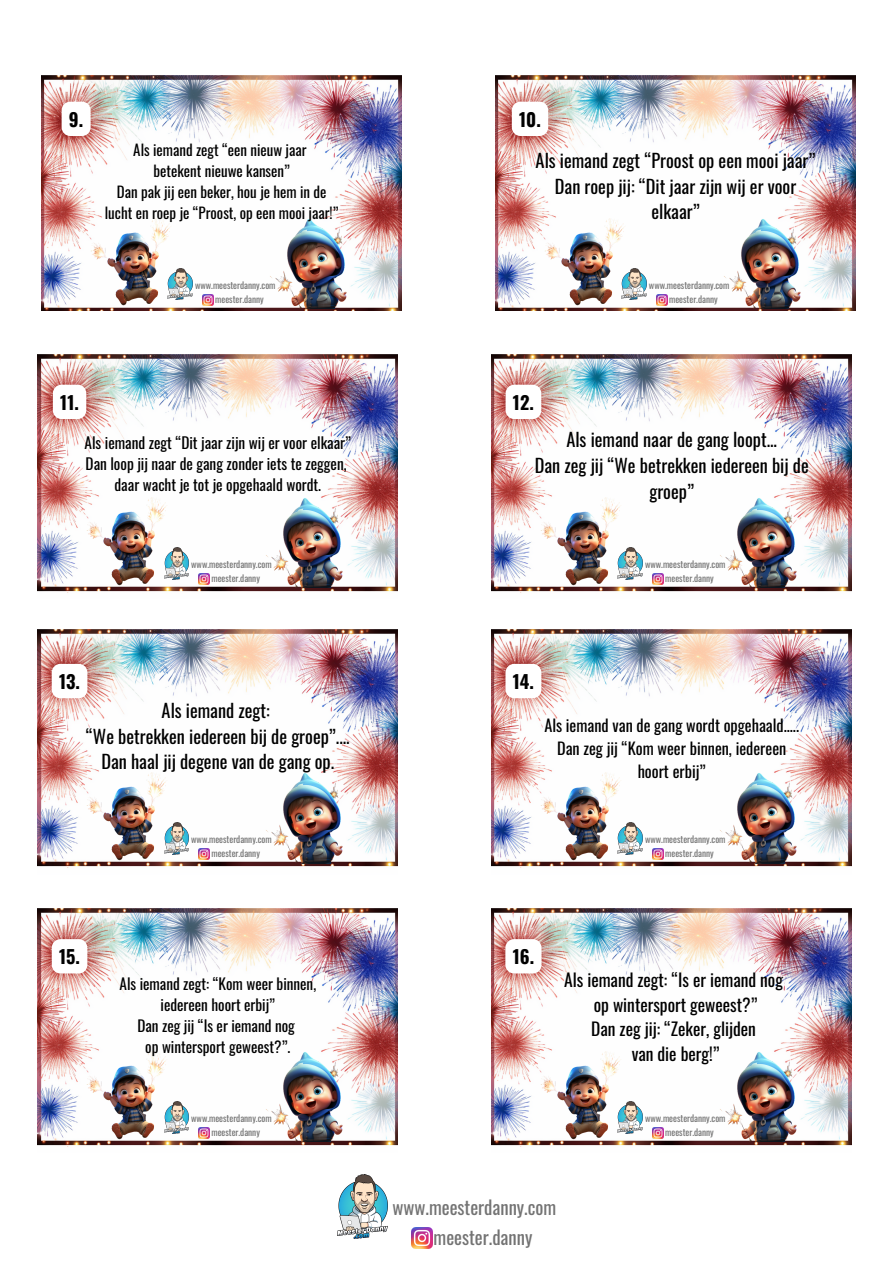
<style>
.page{position:relative;width:893px;height:1264px;background:#fff}
.page>*{position:absolute;margin:0;border:0;box-sizing:border-box;transform-origin:0 0}
.t1{font:18.75px "Oswald";color:#737373}
.t2{font:18.3px/25.5px "Oswald";color:#000;text-align:center}
.t3{font:700 18.3px "Oswald";color:#000}
.t4{font:17.55px "Oswald";color:#000}
.t5{font:16.2px/22.6px "Oswald";color:#000;text-align:center}
.t6{font:15.3px "Oswald";color:#000}
.t7{font:15.15px "Oswald";color:#000}
.t8{font:15px/20.9px "Oswald";color:#000;text-align:center}
.t9{font:9.15px "Oswald";color:#737373}
</style>
<div class="page">
<img style="left:495px;top:75px;width:360px;height:236px">
<img style="left:633px;top:268px;width:13px;height:32px">
<svg style="left:656px;top:294px;width:11px;height:11px"></svg>
<img style="left:541px;top:218px;width:92px;height:93px">
<img style="left:714px;top:218px;width:107px;height:90px">
<img style="left:42px;top:75px;width:360px;height:236px">
<img style="left:179px;top:268px;width:14px;height:32px">
<svg style="left:202px;top:294px;width:12px;height:11px"></svg>
<img style="left:87px;top:218px;width:92px;height:93px">
<img style="left:260px;top:218px;width:107px;height:90px">
<img style="left:491px;top:354px;width:360px;height:239px">
<img style="left:629px;top:547px;width:13px;height:32px">
<svg style="left:652px;top:573px;width:11px;height:11px"></svg>
<img style="left:537px;top:497px;width:92px;height:93px">
<img style="left:710px;top:497px;width:107px;height:90px">
<img style="left:38px;top:354px;width:360px;height:239px">
<img style="left:176px;top:547px;width:13px;height:32px">
<svg style="left:198px;top:573px;width:12px;height:11px"></svg>
<img style="left:83px;top:497px;width:93px;height:93px">
<img style="left:256px;top:497px;width:107px;height:90px">
<img style="left:491px;top:630px;width:360px;height:238px">
<img style="left:629px;top:822px;width:13px;height:32px">
<svg style="left:652px;top:848px;width:11px;height:11px"></svg>
<img style="left:537px;top:773px;width:92px;height:92px">
<img style="left:710px;top:773px;width:107px;height:90px">
<img style="left:38px;top:630px;width:360px;height:238px">
<img style="left:176px;top:822px;width:13px;height:32px">
<svg style="left:198px;top:848px;width:12px;height:11px"></svg>
<img style="left:83px;top:773px;width:93px;height:92px">
<img style="left:256px;top:773px;width:107px;height:90px">
<img style="left:491px;top:908px;width:360px;height:239px">
<img style="left:629px;top:1101px;width:13px;height:32px">
<svg style="left:652px;top:1127px;width:11px;height:11px"></svg>
<img style="left:537px;top:1051px;width:92px;height:93px">
<img style="left:710px;top:1051px;width:107px;height:90px">
<img style="left:38px;top:908px;width:360px;height:239px">
<img style="left:176px;top:1101px;width:13px;height:32px">
<svg style="left:198px;top:1127px;width:12px;height:11px"></svg>
<img style="left:83px;top:1051px;width:93px;height:93px">
<img style="left:256px;top:1051px;width:107px;height:90px">
<img style="left:337px;top:1174px;width:50px;height:64px">
<img style="left:411px;top:1227px;width:21px;height:20px">
<svg style="left:62px;top:102px;width:29px;height:34px"></svg>
<svg style="left:512px;top:102px;width:36px;height:34px"></svg>
<div style="left:53px;top:384px;width:33px;height:35px;background:#fff;border-radius:9px"></div>
<svg style="left:505px;top:384px;width:36px;height:35px"></svg>
<svg style="left:52px;top:664px;width:35px;height:34px"></svg>
<svg style="left:505px;top:664px;width:36px;height:34px"></svg>
<svg style="left:52px;top:939px;width:35px;height:34px"></svg>
<svg style="left:505px;top:939px;width:36px;height:34px"></svg>
<p class="t3" style="left:69px;top:105px;width:16px">9.</p>
<p class="t3" style="left:519px;top:105px;width:23px">10.</p>
<p class="t8" style="left:133px;top:139px;width:175px">Als iemand zegt “een nieuw jaar</p>
<p class="t8" style="left:153px;top:160px;width:138px">betekent nieuwe kansen”</p>
<p class="t8" style="left:105px;top:181px;width:235px">Dan pak jij een beker, hou je hem in de lucht en roep je “Proost, op een mooi jaar!”</p>
<p class="t9" style="left:195px;top:278px;width:82px">www.meesterdanny.com</p>
<p class="t9" style="left:215px;top:292px;width:50px">meester.danny</p>
<p class="t2" style="left:535px;top:147px;width:281px">Als iemand zegt “Proost op een mooi jaar”</p>
<p class="t2" style="left:555px;top:173px;width:243px">Dan roep jij: “Dit jaar zijn wij er voor elkaar”</p>
<p class="t9" style="left:649px;top:278px;width:82px">www.meesterdanny.com</p>
<p class="t9" style="left:669px;top:292px;width:50px">meester.danny</p>
<p class="t3" style="left:60px;top:388px;width:20px">11.</p>
<p class="t3" style="left:513px;top:388px;width:23px">12.</p>
<p class="t6" style="left:85px;top:430px;width:268px">Als iemand zegt “Dit jaar zijn wij er voor elkaar”</p>
<p class="t6" style="left:86px;top:451px;width:262px">Dan loop jij naar de gang zonder iets te zeggen,</p>
<p class="t6" style="left:114px;top:473px;width:208px">daar wacht je tot je opgehaald wordt.</p>
<p class="t9" style="left:191px;top:557px;width:82px">www.meesterdanny.com</p>
<p class="t9" style="left:211px;top:571px;width:50px">meester.danny</p>
<p class="t2" style="left:566px;top:426px;width:212px">Als iemand naar de gang loopt...</p>
<p class="t2" style="left:534px;top:452px;width:275px">Dan zeg jij “We betrekken iedereen bij de groep”</p>
<p class="t9" style="left:645px;top:557px;width:82px">www.meesterdanny.com</p>
<p class="t9" style="left:665px;top:571px;width:50px">meester.danny</p>
<p class="t3" style="left:59px;top:667px;width:23px">13.</p>
<p class="t3" style="left:513px;top:667px;width:23px">14.</p>
<p class="t2" style="left:162px;top:697px;width:110px">Als iemand zegt:</p>
<p class="t2" style="left:86px;top:722px;width:265px">“We betrekken iedereen bij de groep”....</p>
<p class="t2" style="left:101px;top:748px;width:234px">Dan haal jij degene van de gang op.</p>
<p class="t5" style="left:544px;top:713px;width:256px">Als iemand van de gang wordt opgehaald.....</p>
<p class="t5" style="left:557px;top:736px;width:231px">Dan zeg jij “Kom weer binnen, iedereen hoort erbij”</p>
<p class="t9" style="left:191px;top:832px;width:82px">www.meesterdanny.com</p>
<p class="t9" style="left:211px;top:846px;width:50px">meester.danny</p>
<p class="t9" style="left:645px;top:832px;width:82px">www.meesterdanny.com</p>
<p class="t9" style="left:665px;top:846px;width:50px">meester.danny</p>
<p class="t3" style="left:59px;top:942px;width:22px">15.</p>
<p class="t3" style="left:512px;top:942px;width:23px">16.</p>
<p class="t7" style="left:119px;top:971px;width:198px">Als iemand zegt: “Kom weer binnen,</p>
<p class="t7" style="left:160px;top:992px;width:116px">iedereen hoort erbij”</p>
<p class="t7" style="left:137px;top:1014px;width:159px">Dan zeg jij “Is er iemand nog</p>
<p class="t7" style="left:145px;top:1035px;width:147px">op wintersport geweest?”.</p>
<p class="t9" style="left:191px;top:1111px;width:82px">www.meesterdanny.com</p>
<p class="t9" style="left:211px;top:1125px;width:50px">meester.danny</p>
<p class="t4" style="left:564px;top:966px;width:220px">Als iemand zegt: “Is er iemand nog</p>
<p class="t4" style="left:593px;top:990px;width:165px">op wintersport geweest?”</p>
<p class="t4" style="left:591px;top:1015px;width:166px">Dan zeg jij: “Zeker, glijden</p>
<p class="t4" style="left:631px;top:1039px;width:89px">van die berg!”</p>
<p class="t9" style="left:645px;top:1111px;width:82px">www.meesterdanny.com</p>
<p class="t9" style="left:665px;top:1125px;width:50px">meester.danny</p>
<p class="t1" style="left:392px;top:1192px;width:165px">www.meesterdanny.com</p>
<p class="t1" style="left:433px;top:1222px;width:100px">meester.danny</p>
</div>
